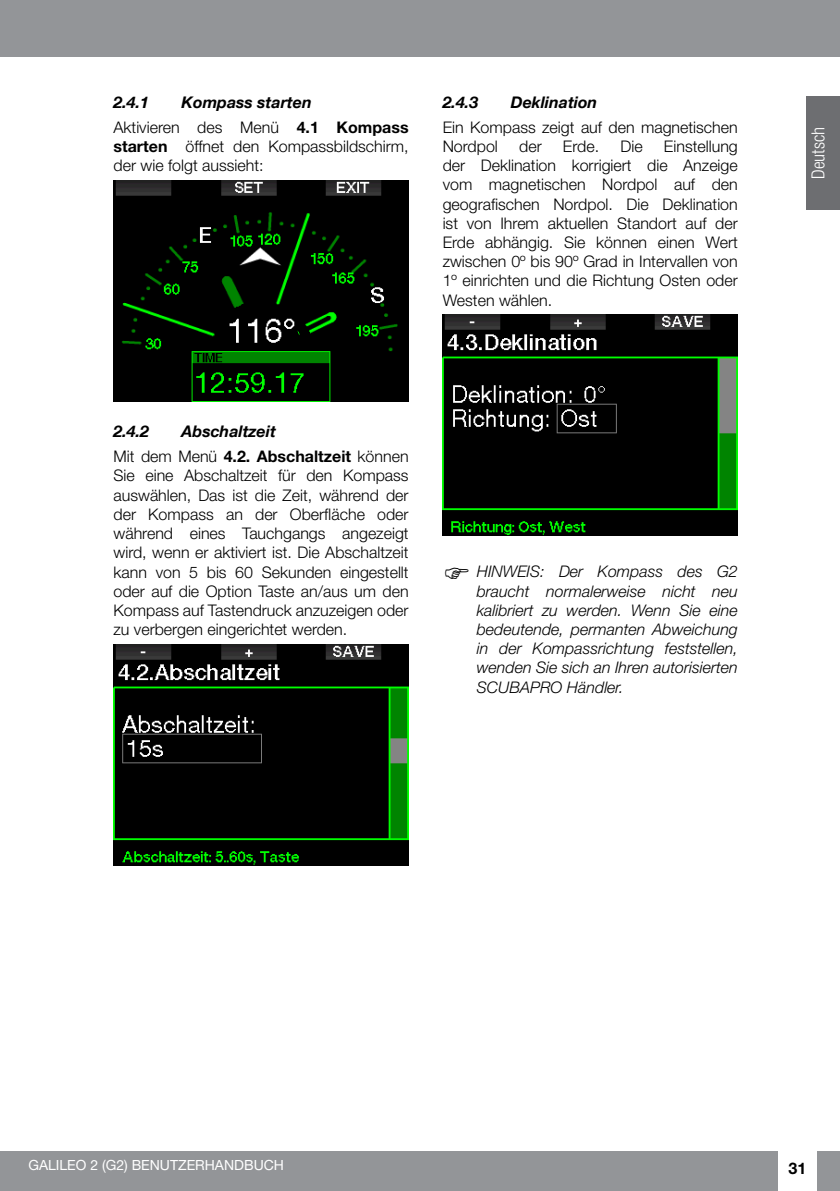
<style>
.page{position:relative;width:840px;height:1191px;background:#fff}
.page>*{position:absolute;margin:0;border:0;box-sizing:border-box;transform-origin:0 0}
.t1{font:300 condensed 18px "Helvetica Neue LT Std";color:#fff}
.t2{font:300 16px/19.2px "Helvetica Neue LT Std";color:#000;text-align:justify}
.t3{font:italic 300 16px/19.2px "Helvetica Neue LT Std";color:#000;text-align:justify}
.t4{font:italic 700 16px "Helvetica Neue LT Com";color:#000}
.t5{font:700 16px "Helvetica Neue LT Std";color:#000}
.t6{font:14px "Helvetica Neue LT Std";color:#fff}
.s1{font-weight:700}
</style>
<div class="page">
<div style="left:0;top:0;width:839px;height:57px;background:#939598"></div>
<div style="left:0;top:1151px;width:777px;height:40px;background:#939598"></div>
<div style="left:816px;top:1151px;width:23px;height:40px;background:#939598"></div>
<div style="left:805px;top:96px;width:34px;height:114px;background:#6d6e71"></div>
<img style="left:113px;top:180px;width:295px;height:221px">
<img style="left:113px;top:644px;width:295px;height:221px">
<img style="left:442px;top:314px;width:295px;height:221px">
<p class="t4" style="left:113px;top:92px;width:37px">2.4.1</p>
<p class="t4" style="left:181px;top:92px;width:132px">Kompass starten</p>
<p class="t2" style="left:113px;top:117px;width:296px">Aktivieren des Menü <span class="s1">4.1 Kompass starten</span> öffnet den Kompassbildschirm, der wie folgt aussieht:</p>
<p class="t4" style="left:442px;top:92px;width:37px">2.4.3</p>
<p class="t4" style="left:510px;top:92px;width:88px">Deklination</p>
<p class="t2" style="left:442px;top:117px;width:296px">Ein Kompass zeigt auf den magnetischen<br>Nordpol</p>
<p class="t2" style="left:442px;top:136px;width:296px;text-indent:221px">Einstellung der Deklination korrigiert die Anzeige vom magnetischen Nordpol auf den geografischen Nordpol. Die Deklination ist von Ihrem aktuellen Standort auf der Erde abhängig. Sie können einen Wert zwischen 0º bis 90º Grad in Intervallen von 1º einrichten und die Richtung Osten oder Westen wählen.</p>
<p class="t2" style="left:519px;top:136px;width:24px">der</p>
<p class="t2" style="left:562px;top:136px;width:38px">Erde.</p>
<p class="t2" style="left:620px;top:136px;width:24px">Die</p>
<p class="t4" style="left:113px;top:421px;width:37px">2.4.2</p>
<p class="t4" style="left:181px;top:421px;width:96px">Abschaltzeit</p>
<p class="t2" style="left:113px;top:446px;width:296px">Mit dem Menü <span class="s1">4.2. Abschaltzeit</span> können Sie eine Abschaltzeit für den Kompass auswählen, Das ist die Zeit, während der der Kompass an der Oberfläche oder während eines Tauchgangs angezeigt wird, wenn er aktiviert ist. Die Abschaltzeit kann von 5 bis 60 Sekunden eingestellt oder auf die Option Taste an/aus um den Kompass auf Tastendruck anzuzeigen oder zu verbergen eingerichtet werden.</p>
<p class="t3" style="left:476px;top:562px;width:262px">HINWEIS: Der Kompass des G2 braucht normalerweise nicht neu kalibriert zu werden. Wenn Sie eine bedeutende, permanten Abweichung in der Kompassrichtung feststellen, wenden Sie sich an Ihren autorisierten SCUBAPRO Händler.</p>
<p class="t1" style="left:807px;top:179px;width:53px;rotate:-90deg">Deutsch</p>
<p class="t6" style="left:28px;top:1156px;width:257px">GALILEO 2 (G2) BENUTZERHANDBUCH</p>
<p class="t5" style="left:788px;top:1158px;width:19px">31</p>
</div>
